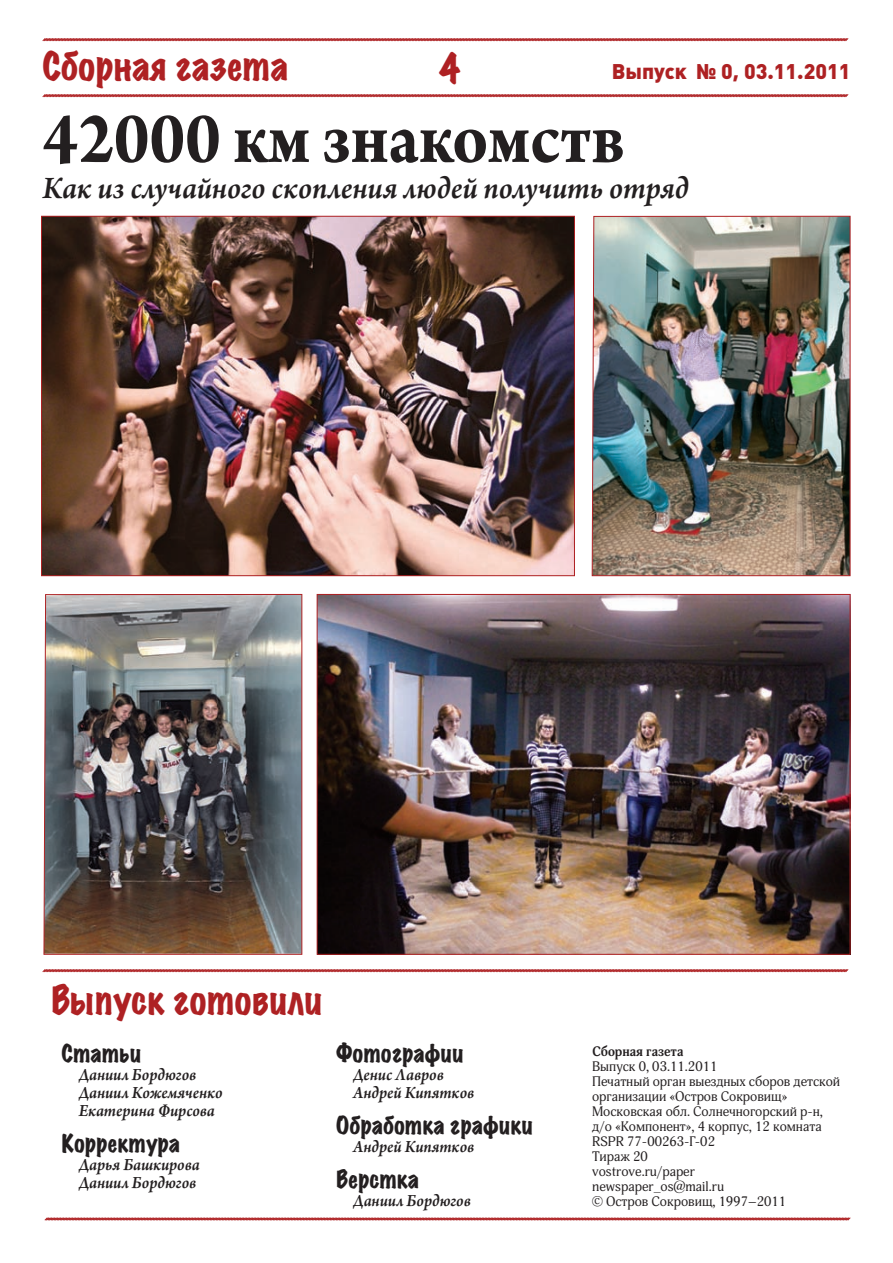
<style>
.page{position:relative;width:893px;height:1263px;background:#fff}
.page>*{position:absolute;margin:0;border:0;box-sizing:border-box;transform-origin:0 0}
.t1{font:700 78px "Arno Pro";color:#231f20;scale:.9 1}
.t2{font:expanded 35.85px "Marker Felt";color:#ae2123;scale:.94 1}
.t3{font:expanded 35.85px "Marker Felt";color:#ae2123;scale:.87 1}
.t4{font:italic 600 33px "Arno Pro";letter-spacing:-.005em;color:#231f20;scale:.95 1}
.t5{font:expanded 22.5px "Marker Felt";color:#231f20;scale:.94 1}
.t6{font:900 21px "Plumb";color:#ae2123}
.t7{font:italic 600 18px/18px "Arno Pro";letter-spacing:-.005em;color:#231f20;scale:.94 1}
.t8{font:13.5px/15px "Adonis";color:#231f20}
.t9{font:700 13.5px "Adonis";color:#231f20}
</style>
<div class="page">
<svg style="left:42px;top:38px;width:807px;height:4px;background:#cc7677"></svg>
<svg style="left:42px;top:94px;width:807px;height:4px;background:#cc7677"></svg>
<svg style="left:42px;top:969px;width:807px;height:4px;background:#cc7677"></svg>
<svg style="left:44px;top:1217px;width:807px;height:4px;background:#cc7677"></svg>
<img style="left:591px;top:215px;width:260px;height:361px">
<img style="left:43px;top:218px;width:530px;height:356px">
<img style="left:43px;top:594px;width:260px;height:361px">
<img style="left:319px;top:596px;width:529px;height:357px">
<h2 class="t2" style="left:43px;top:39px;width:263px">Сборная газета</h2>
<h2 class="t3" style="left:439px;top:42px;width:25px">4</h2>
<h3 class="t6" style="left:612px;top:59px;width:240px">Выпуск № 0, 03.11.2011</h3>
<h1 class="t1" style="left:43px;top:93px;width:648px">42000 км знакомств</h1>
<h3 class="t4" style="left:43px;top:169px;width:682px">Как из случайного скопления людей получить отряд</h3>
<h2 class="t2" style="left:51px;top:974px;width:291px">Выпуск готовили</h2>
<h3 class="t5" style="left:62px;top:1037px;width:86px">Статьи</h3>
<h3 class="t7" style="left:79px;top:1066px;width:155px">Даниил Бордюгов<br>Даниил Кожемяченко<br>Екатерина Фирсова</h3>
<h3 class="t5" style="left:62px;top:1127px;width:128px">Корректура</h3>
<h3 class="t7" style="left:79px;top:1156px;width:130px">Дарья Башкирова<br>Даниил Бордюгов</h3>
<h3 class="t5" style="left:336px;top:1037px;width:137px">Фотографии</h3>
<h3 class="t7" style="left:353px;top:1066px;width:130px">Денис Лавров<br>Андрей Кипятков</h3>
<h3 class="t5" style="left:336px;top:1109px;width:211px">Обработка графики</h3>
<h3 class="t7" style="left:353px;top:1138px;width:130px">Андрей Кипятков</h3>
<h3 class="t5" style="left:336px;top:1163px;width:90px">Верстка</h3>
<h3 class="t7" style="left:353px;top:1192px;width:127px">Даниил Бордюгов</h3>
<p class="t9" style="left:592px;top:1044px;width:93px">Сборная газета</p>
<p class="t8" style="left:592px;top:1059px;width:250px">Выпуск 0, 03.11.2011<br>Печатный орган выездных сборов детской организации «Остров Сокровищ»<br>Московская обл. Солнечногорский р-н, д/о «Компонент», 4 корпус, 12 комната<br>RSPR 77-00263-Г-02<br>Тираж 20<br>vostrove.ru/paper<br>newspaper_os@mail.ru<br>© Остров Сокровищ, 1997–2011</p>
</div>
